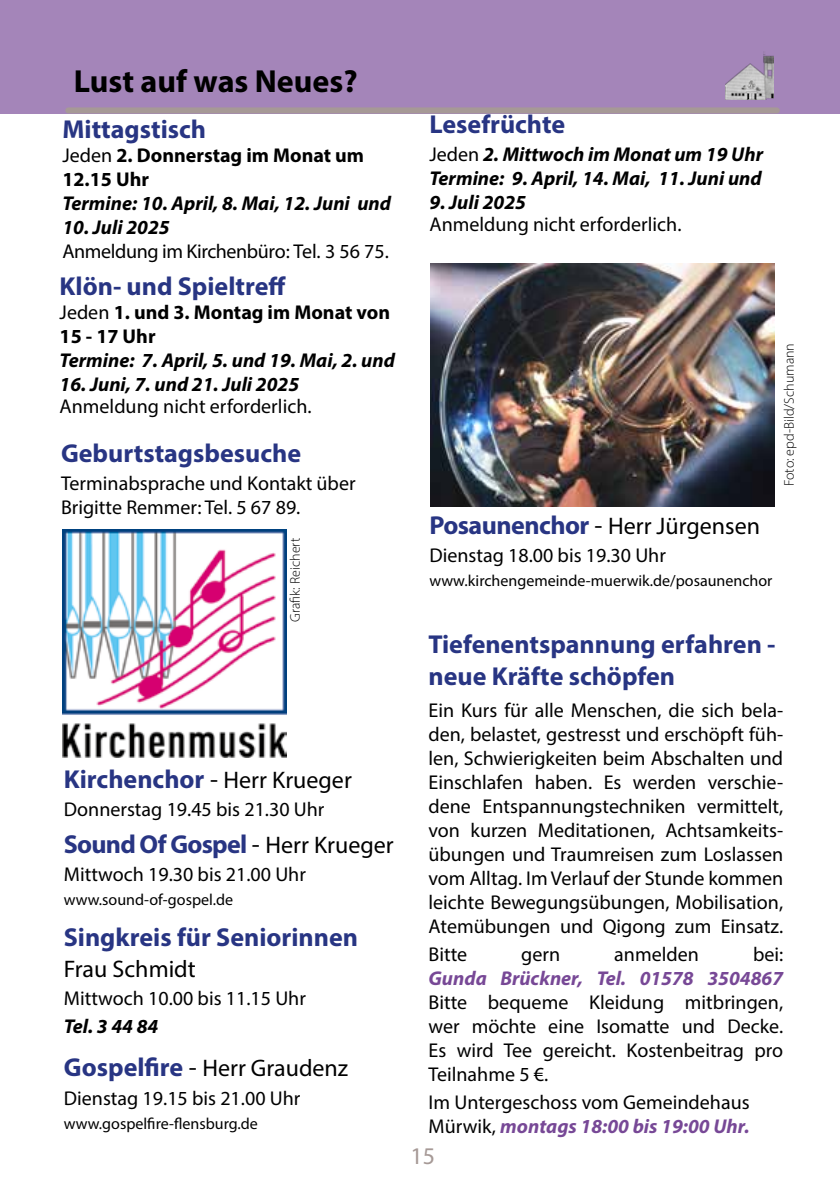
<style>
.page{position:relative;width:840px;height:1191px;background:#fff}
.page>*{position:absolute;margin:0;border:0;box-sizing:border-box;transform-origin:0 0}
.t1{font:700 32px "Myriad Pro";color:#000}
.t2{font:700 26px/31.2px "Myriad Pro";color:#283583}
.t3{font:700 26px "Myriad Pro";letter-spacing:-.03em;color:#283583}
.t4{font:24px "Myriad Pro";color:#000}
.t5{font:24px "Myriad Pro";color:#a69996}
.t6{font:20px/24px "Myriad Pro";color:#000}
.t7{font:italic 700 20px/24px "Myriad Pro";color:#000}
.t8{font:700 20px/24px "Myriad Pro";color:#000}
.t9{font:20px "Myriad Pro";letter-spacing:-.02em;color:#000}
.t10{font:italic 700 20px "Myriad Pro";color:#774896}
.t11{font:16px "Myriad Pro";color:#000}
.t12{font:300 14px "Myriad Pro";color:#000}
.s1{font-weight:400}
.s2{font-weight:400;color:#000}
.s3{font-weight:400;font-size:24px;color:#000}
.s4{font-weight:700;font-size:26px;color:#283583}
.s5{font-size:26px}
.s6{font-weight:400;font-style:normal}
.s7{font-weight:700;font-style:italic;color:#774896}
</style>
<div class="page">
<div style="left:0;top:0;width:839px;height:113px;background:#a485b9"></div>
<img style="left:725px;top:52px;width:48px;height:47px">
<div style="left:68px;top:107px;width:708px;height:6px;background:#a69996"></div>
<img style="left:62px;top:530px;width:224px;height:227px">
<img style="left:430px;top:264px;width:344px;height:242px">
<h1 class="t1" style="left:74px;top:60px;width:285px">Lust auf was Neues?</h1>
<h2 class="t2" style="left:62px;top:113px;width:145px">Mittagstisch</h2>
<p class="t8" style="left:62px;top:142px;width:303px"><span class="s1">Jeden</span> 2. Donnerstag im Monat um<br>12.15 Uhr</p>
<p class="t7" style="left:62px;top:190px;width:330px">Termine: 10. April, 8. Mai, 12. Juni und</p>
<p class="t7" style="left:62px;top:214px;width:109px">10. Juli 2025</p>
<p class="t9" style="left:62px;top:239px;width:328px">Anmeldung im Kirchenbüro: Tel. 3 56 75.</p>
<h2 class="t2" style="left:60px;top:270px;width:227px">Klön- und Spieltreff</h2>
<p class="t8" style="left:60px;top:299px;width:332px"><span class="s1">Jeden</span> 1. und 3. Montag im Monat von<br>15 - 17 Uhr</p>
<p class="t7" style="left:60px;top:348px;width:337px">Termine: 7. April, 5. und 19. Mai, 2. und</p>
<p class="t7" style="left:60px;top:372px;width:241px">16. Juni, 7. und 21. Juli 2025</p>
<p class="t6" style="left:60px;top:394px;width:253px">Anmeldung nicht erforderlich.</p>
<h2 class="t2" style="left:61px;top:436px;width:241px">Geburtstagsbesuche</h2>
<p class="t6" style="left:61px;top:471px;width:296px">Terminabsprache und Kontakt über<br>Brigitte Remmer: Tel. 5 67 89.</p>
<p class="t12" style="left:287px;top:622px;width:85px;rotate:-90deg">Grafik: Reichert</p>
<h2 class="t2" style="left:64px;top:762px;width:289px">Kirchenchor <span class="s2">-</span> <span class="s3">Herr Krueger</span></h2>
<p class="t6" style="left:64px;top:797px;width:262px">Donnerstag 19.45 bis 21.30 Uhr</p>
<h2 class="t3" style="left:64px;top:827px;width:331px">Sound Of Gospel <span class="s2">-</span> <span class="s3">Herr Krueger</span></h2>
<p class="t6" style="left:64px;top:861px;width:243px">Mittwoch 19.30 bis 21.00 Uhr</p>
<p class="t11" style="left:64px;top:889px;width:171px">www.sound-of-gospel.de</p>
<h2 class="t2" style="left:64px;top:920px;width:295px">Singkreis für Seniorinnen</h2>
<p class="t4" style="left:64px;top:954px;width:133px">Frau Schmidt</p>
<p class="t6" style="left:64px;top:986px;width:243px">Mittwoch 10.00 bis 11.15 Uhr</p>
<p class="t7" style="left:64px;top:1014px;width:96px">Tel. 3 44 84</p>
<p class="t4" style="left:64px;top:1053px;width:286px"><span class="s4">Gospelfire</span> <span class="s5">-</span> Herr Graudenz</p>
<p class="t6" style="left:64px;top:1085px;width:238px">Dienstag 19.15 bis 21.00 Uhr</p>
<p class="t11" style="left:64px;top:1113px;width:195px">www.gospelfire-flensburg.de</p>
<h2 class="t2" style="left:429px;top:108px;width:137px">Lesefrüchte</h2>
<p class="t7" style="left:429px;top:142px;width:335px"><span class="s6">Jeden</span> 2. Mittwoch im Monat um 19 Uhr<br>Termine: 9. April, 14. Mai, 11. Juni und</p>
<p class="t7" style="left:429px;top:190px;width:98px">9. Juli 2025</p>
<p class="t6" style="left:429px;top:212px;width:253px">Anmeldung nicht erforderlich.</p>
<p class="t12" style="left:780px;top:486px;width:145px;rotate:-90deg">Foto: epd-Bild/Schumann</p>
<p class="t4" style="left:429px;top:511px;width:332px"><span class="s4">Posaunenchor</span> <span class="s5">-</span> Herr Jürgensen</p>
<p class="t6" style="left:429px;top:542px;width:238px">Dienstag 18.00 bis 19.30 Uhr</p>
<p class="t11" style="left:429px;top:570px;width:344px">www.kirchengemeinde-muerwik.de/posaunenchor</p>
<h2 class="t2" style="left:428px;top:628px;width:348px">Tiefenentspannung erfahren - neue Kräfte schöpfen</h2>
<p class="t6" style="left:428px;top:697px;width:356px;text-align:justify">Ein Kurs für alle Menschen, die sich bela&shy;den, belastet, gestresst und erschöpft füh&shy;len, Schwierigkeiten beim Abschalten und Einschlafen haben. Es werden verschie&shy;dene Entspannungstechniken vermittelt, von kurzen Meditationen, Achtsamkeits&shy;übungen und Traumreisen zum Loslassen vom Alltag. Im Verlauf der Stunde kommen leichte Bewegungsübungen, Mobilisation, Atemübungen und Qigong zum Einsatz.</p>
<p class="t6" style="left:428px;top:941px;width:40px">Bitte</p>
<p class="t6" style="left:521px;top:941px;width:40px">gern</p>
<p class="t6" style="left:614px;top:941px;width:86px">anmelden</p>
<p class="t6" style="left:752px;top:941px;width:32px">bei:</p>
<p class="t10" style="left:428px;top:965px;width:356px">Gunda Brückner, Tel. 01578 3504867</p>
<p class="t6" style="left:428px;top:989px;width:356px;text-align:justify">Bitte bequeme Kleidung mitbringen, wer möchte eine Isomatte und Decke.<br>Es wird Tee gereicht. Kostenbeitrag pro Teilnahme 5 €.</p>
<p class="t6" style="left:428px;top:1089px;width:322px">Im Untergeschoss vom Gemeindehaus<br>Mürwik, <span class="s7">montags 18:00 bis 19:00 Uhr.</span></p>
<p class="t5" style="left:410px;top:1140px;width:26px">15</p>
</div>
